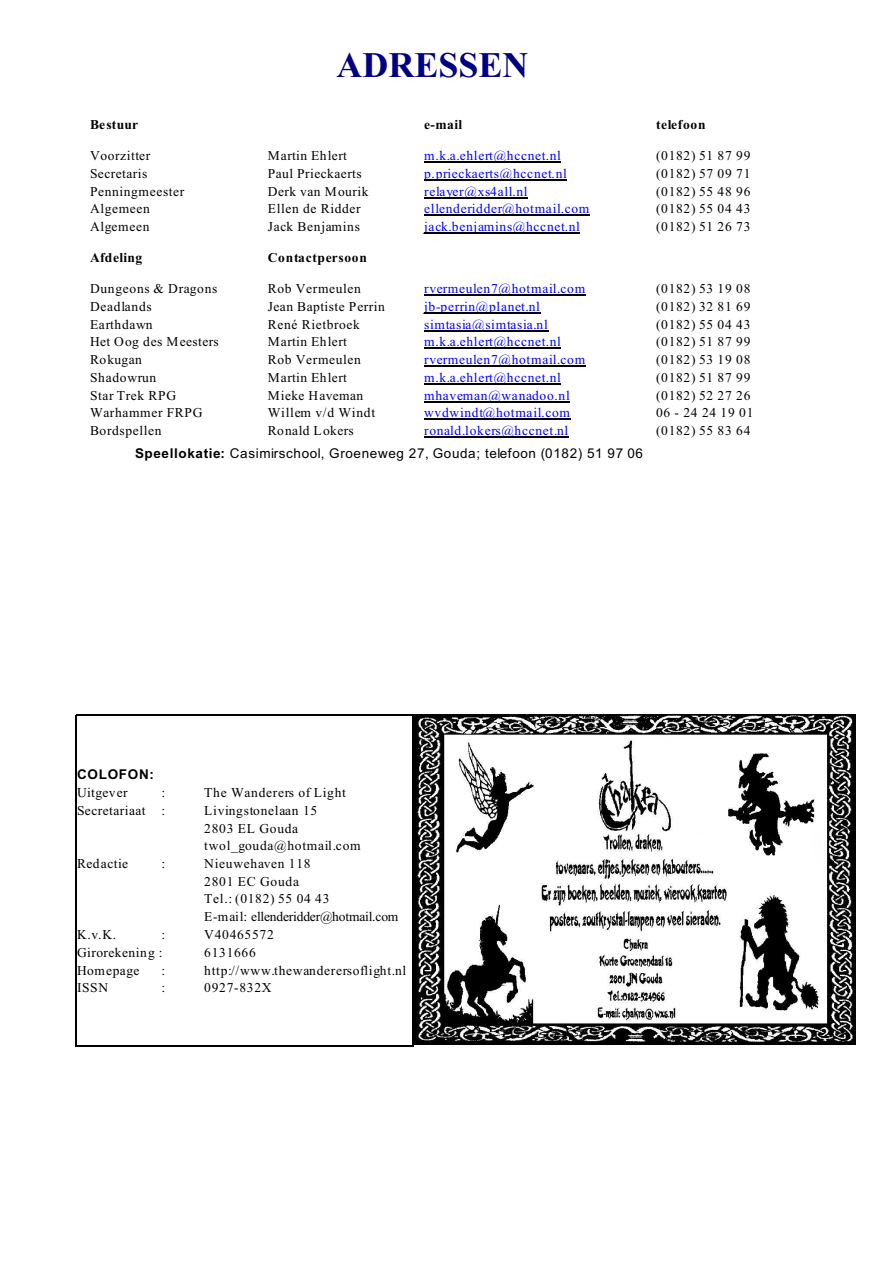
<style>
.page{position:relative;width:894px;height:1263px;background:#fff}
.page>*{position:absolute;margin:0;border:0;box-sizing:border-box;transform-origin:0 0}
.t1{font:700 36px "Times New Roman";color:#000080}
.t2{font:13.5px/17.7px "Times New Roman";letter-spacing:.045em;color:#000}
.t3{font:13.5px/17.7px "Times New Roman";letter-spacing:.055em;color:#00f}
.t4{font:13.5px "Arial";letter-spacing:.045em;color:#000}
.t5{font:700 13.5px "Times New Roman";letter-spacing:.055em;color:#000}
.t6{font:700 13.5px "Times New Roman";letter-spacing:.02em;color:#000}
.t7{font:700 13.5px "Arial";letter-spacing:.055em;color:#000}
.t8{font:13.5px "Times New Roman";letter-spacing:.025em;color:#000}
.s1{font-weight:700}
</style>
<div class="page">
<hr style="left:424px;top:162px;width:137px;height:1px;background:#000">
<hr style="left:424px;top:179px;width:143px;height:1px;background:#000">
<hr style="left:424px;top:197px;width:104px;height:1px;background:#000">
<hr style="left:424px;top:215px;width:166px;height:1px;background:#000">
<hr style="left:424px;top:232px;width:156px;height:2px;background:#000">
<hr style="left:424px;top:295px;width:162px;height:1px;background:#000">
<hr style="left:424px;top:312px;width:117px;height:1px;background:#000">
<hr style="left:424px;top:330px;width:124px;height:1px;background:#000">
<hr style="left:424px;top:348px;width:137px;height:1px;background:#000">
<hr style="left:424px;top:366px;width:162px;height:1px;background:#000">
<hr style="left:424px;top:383px;width:137px;height:2px;background:#000">
<hr style="left:424px;top:401px;width:146px;height:1px;background:#000">
<hr style="left:424px;top:419px;width:146px;height:1px;background:#000">
<hr style="left:424px;top:436px;width:145px;height:2px;background:#000">
<hr style="left:76px;top:715px;width:1px;height:331px;background:#000">
<hr style="left:412px;top:715px;width:1px;height:331px;background:#000">
<hr style="left:76px;top:715px;width:337px;height:1px;background:#000">
<hr style="left:76px;top:1045px;width:337px;height:1px;background:#000">
<img style="left:414px;top:714px;width:441px;height:330px">
<h1 class="t1" style="left:337px;top:52px;width:194px">ADRESSEN</h1>
<p class="t6" style="left:90px;top:120px;width:50px">Bestuur</p>
<p class="t5" style="left:424px;top:120px;width:40px">e-mail</p>
<p class="t5" style="left:656px;top:120px;width:51px">telefoon</p>
<p class="t2" style="left:90px;top:148px;width:96px">Voorzitter<br>Secretaris<br>Penningmeester<br>Algemeen<br>Algemeen</p>
<p class="t2" style="left:268px;top:148px;width:102px">Martin Ehlert<br>Paul Prieckaerts<br>Derk van Mourik<br>Ellen de Ridder<br>Jack Benjamins</p>
<p class="t3" style="left:424px;top:148px;width:167px">m.k.a.ehlert@hccnet.nl p.prieckaerts@hccnet.nl relayer@xs4all.nl ellenderidder@hotmail.com jack.benjamins@hccnet.nl</p>
<p class="t2" style="left:656px;top:148px;width:96px;text-align:justify">(0182) 51 87 99 (0182) 57 09 71 (0182) 55 48 96 (0182) 55 04 43 (0182) 51 26 73</p>
<p class="t6" style="left:90px;top:253px;width:54px">Afdeling</p>
<p class="t5" style="left:268px;top:253px;width:101px">Contactpersoon</p>
<p class="t2" style="left:90px;top:281px;width:130px">Dungeons &amp; Dragons<br>Deadlands<br>Earthdawn<br>Het Oog des Meesters<br>Rokugan<br>Shadowrun<br>Star Trek RPG<br>Warhammer FRPG<br>Bordspellen</p>
<p class="t2" style="left:268px;top:281px;width:118px">Rob Vermeulen<br>Jean Baptiste Perrin<br>René Rietbroek<br>Martin Ehlert<br>Rob Vermeulen<br>Martin Ehlert<br>Mieke Haveman<br>Willem v/d Windt<br>Ronald Lokers</p>
<p class="t3" style="left:424px;top:281px;width:163px">rvermeulen7@hotmail.com jb-perrin@planet.nl simtasia@simtasia.nl m.k.a.ehlert@hccnet.nl rvermeulen7@hotmail.com m.k.a.ehlert@hccnet.nl mhaveman@wanadoo.nl wvdwindt@hotmail.com ronald.lokers@hccnet.nl</p>
<p class="t2" style="left:656px;top:281px;width:99px">(0182) 53 19 08 (0182) 32 81 69 (0182) 55 04 43 (0182) 51 87 99 (0182) 53 19 08 (0182) 51 87 99 (0182) 52 27 26<br>06 - 24 24 19 01 (0182) 55 83 64</p>
<p class="t4" style="left:135px;top:448px;width:510px"><span class="s1">Speellokatie:</span> Casimirschool, Groeneweg 27, Gouda; telefoon (0182) 51 97 06</p>
<p class="t7" style="left:77px;top:769px;width:79px">COLOFON:</p>
<p class="t8" style="left:77px;top:788px;width:52px">Uitgever</p>
<p class="t2" style="left:162px;top:785px;width:5px">:</p>
<p class="t2" style="left:204px;top:785px;width:143px">The Wanderers of Light</p>
<p class="t2" style="left:77px;top:803px;width:90px">Secretariaat :</p>
<p class="t2" style="left:204px;top:803px;width:158px">Livingstonelaan 15<br>2803 EL Gouda twol_gouda@hotmail.com</p>
<p class="t2" style="left:77px;top:856px;width:53px">Redactie</p>
<p class="t2" style="left:162px;top:856px;width:5px">:</p>
<p class="t2" style="left:204px;top:856px;width:196px">Nieuwehaven 118<br>2801 EC Gouda<br>Tel.: (0182) 55 04 43<br>E-mail: ellenderidder@hotmail.com</p>
<p class="t2" style="left:77px;top:927px;width:41px">K.v.K.</p>
<p class="t2" style="left:162px;top:927px;width:5px">:</p>
<p class="t2" style="left:204px;top:927px;width:71px">V40465572</p>
<p class="t2" style="left:77px;top:944px;width:87px">Girorekening :</p>
<p class="t2" style="left:204px;top:944px;width:53px">6131666</p>
<p class="t2" style="left:77px;top:962px;width:64px">Homepage</p>
<p class="t2" style="left:162px;top:962px;width:5px">:</p>
<p class="t2" style="left:204px;top:962px;width:204px">http://www.thewanderersoflight.nl</p>
<p class="t2" style="left:77px;top:980px;width:33px">ISSN</p>
<p class="t2" style="left:162px;top:980px;width:5px">:</p>
<p class="t2" style="left:204px;top:980px;width:69px">0927-832X</p>
</div>
